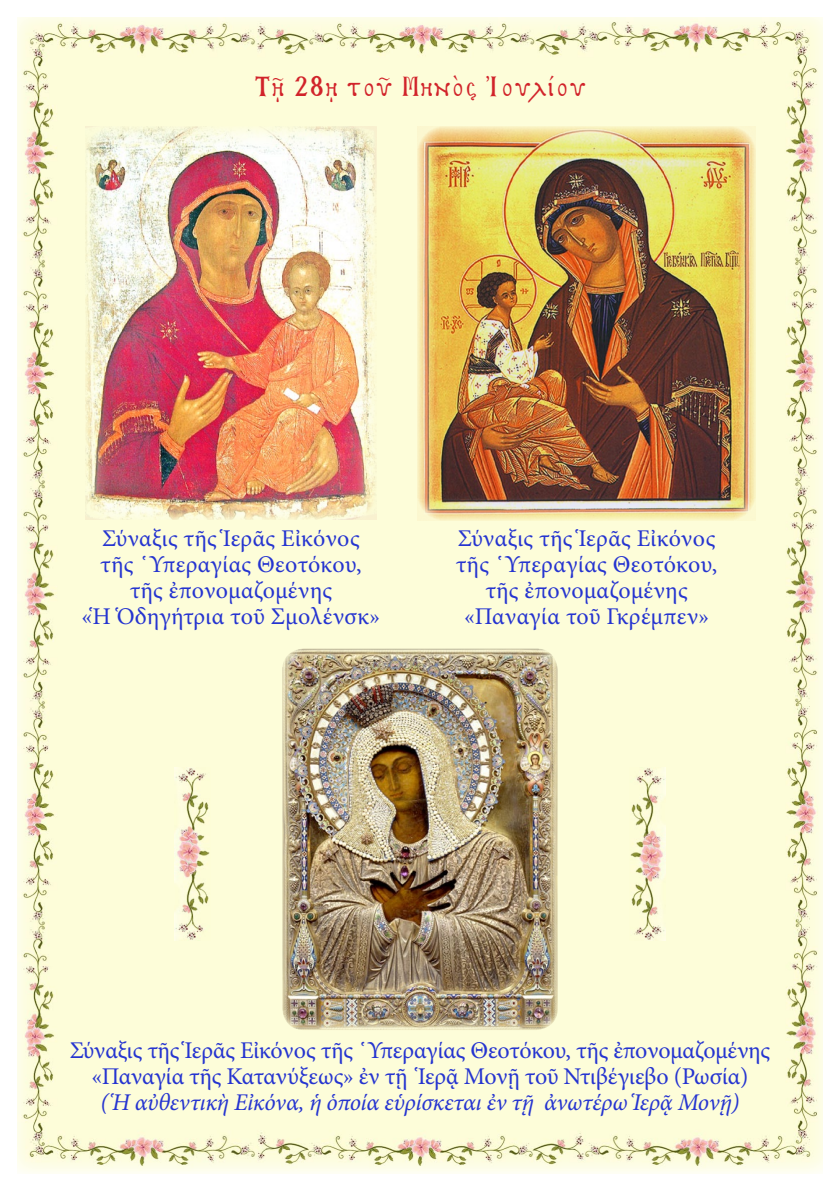
<style>
.page{position:relative;width:840px;height:1191px;background:#fff}
.page>*{position:absolute;margin:0;border:0;box-sizing:border-box;transform-origin:0 0}
.t1{font:28px "BYZIMAK";letter-spacing:.05em;color:#d1232a}
.t2{font:24px/26px "Minion Pro";color:#2534d0;text-align:center}
.t3{font:italic 24px "Minion Pro";letter-spacing:-.015em;color:#2534d0}
</style>
<div class="page">
<img style="left:17px;top:18px;width:805px;height:1155px">
<img style="left:86px;top:126px;width:290px;height:394px">
<img style="left:417px;top:126px;width:338px;height:395px">
<img style="left:174px;top:767px;width:36px;height:173px">
<img style="left:629px;top:767px;width:36px;height:173px">
<img style="left:282px;top:648px;width:275px;height:382px">
<p class="t1" style="left:254px;top:70px;width:332px">Τῇ 28ῃ τοῦ Μηνὸς Ἰουλίου</p>
<p class="t2" style="left:102px;top:525px;width:259px">Σύναξις τῆς Ἱερᾶς Εἰκόνος</p>
<p class="t2" style="left:100px;top:551px;width:263px">τῆς ῾Υπεραγίας Θεοτόκου,</p>
<p class="t2" style="left:130px;top:577px;width:204px">τῆς ἐπονομαζομένης</p>
<p class="t2" style="left:81px;top:603px;width:300px">«Ἡ Ὁδηγήτρια τοῦ Σμολένσκ»</p>
<p class="t2" style="left:457px;top:525px;width:259px">Σύναξις τῆς Ἱερᾶς Εἰκόνος</p>
<p class="t2" style="left:455px;top:551px;width:263px">τῆς ῾Υπεραγίας Θεοτόκου,</p>
<p class="t2" style="left:485px;top:577px;width:204px">τῆς ἐπονομαζομένης</p>
<p class="t2" style="left:463px;top:603px;width:246px">«Παναγία τοῦ Γκρέμπεν»</p>
<p class="t2" style="left:70px;top:1037px;width:701px">Σύναξις τῆς Ἱερᾶς Εἰκόνος τῆς ῾Υπεραγίας Θεοτόκου, τῆς ἐπονομαζομένης «Παναγία τῆς Κατανύξεως» ἐν τῇ Ἱερᾷ Μονῇ τοῦ Ντιβέγιεβο (Ρωσία)</p>
<p class="t3" style="left:100px;top:1086px;width:640px">( Ἡ αὐθεντικὴ Εἰκόνα, ἡ ὁποία εὑρίσκεται ἐν τῇ ἀνωτέρω Ἱερᾷ Μονῇ)</p>
</div>
